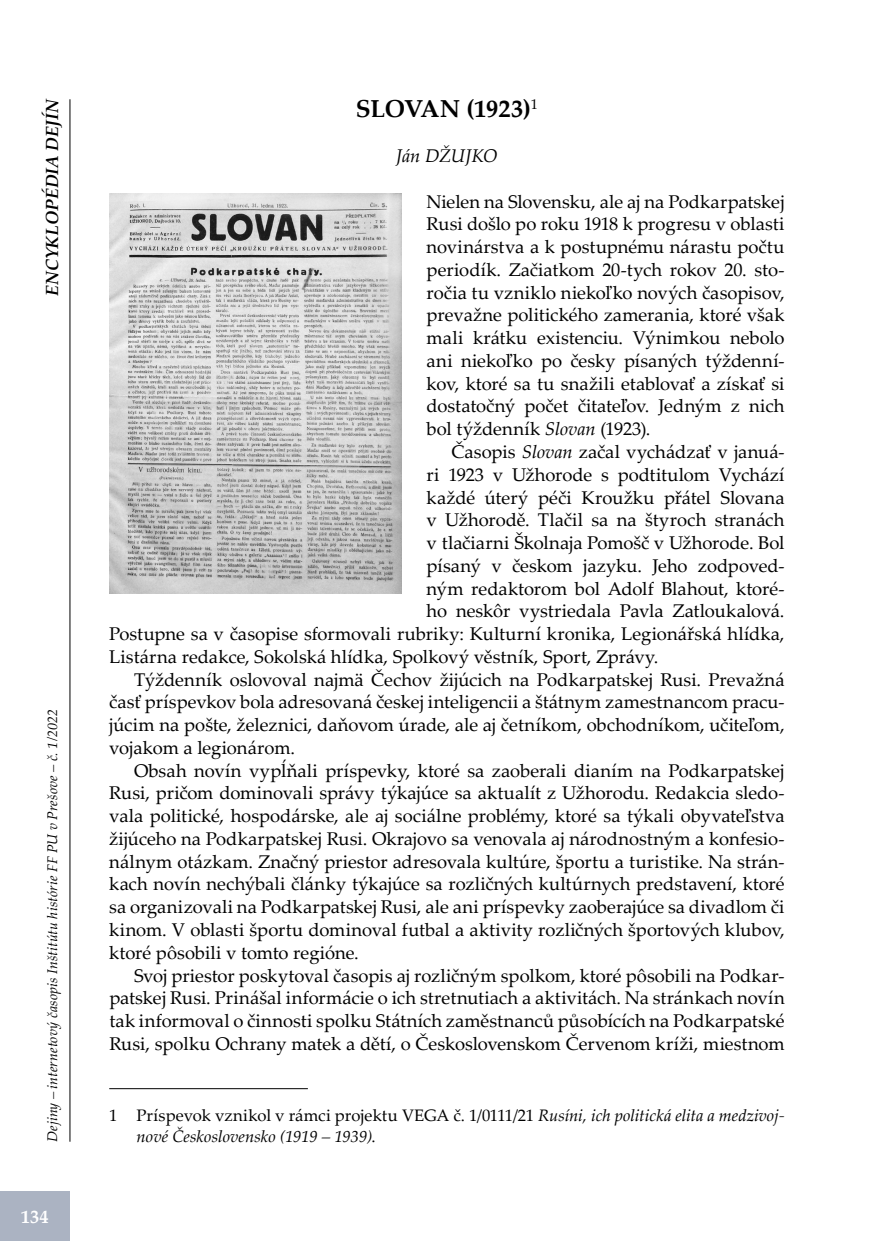
<style>
.page{position:relative;width:874px;height:1241px;background:#fff}
.page>*{position:absolute;margin:0;border:0;box-sizing:border-box;transform-origin:0 0}
.t1{font:700 24.5px "Palatino Linotype";letter-spacing:-.01em;color:#000}
.t2{font:18.38px/22.8px "Palatino Linotype";color:#000;text-align:justify}
.t3{font:italic 18.38px "Palatino Linotype";letter-spacing:-.01em;color:#000}
.t4{font:700 18.38px "Palatino Linotype";color:#fff}
.t5{font:italic 700 17.5px "Palatino Linotype";color:#000}
.t6{font:italic 16.62px/20.3px "Palatino Linotype";letter-spacing:.005em;color:#000}
.t7{font:italic 14px "Palatino Linotype";letter-spacing:.01em;color:#000}
.s1{font-style:italic}
.s2{font-style:normal}
</style>
<div class="page">
<div style="left:0;top:1191px;width:69px;height:49px;background:#abb3c2"></div>
<hr style="left:69px;top:99px;width:1px;height:1042px;background:#000">
<hr style="left:109px;top:1088px;width:199px;height:1px;background:#000">
<img style="left:109px;top:194px;width:292px;height:399px">
<p class="t5" style="left:40px;top:295px;width:199px;rotate:-90deg">ENCYKLOPÉDIA DEJÍN</p>
<h1 class="t1" style="left:355px;top:91px;width:184px">SLOVAN (1923)<sup>1</sup></h1>
<p class="t3" style="left:396px;top:143px;width:103px">Ján DŽUJKO</p>
<p class="t2" style="left:426px;top:189px;width:359px">Nielen na Slovensku, ale aj na Podkarpatskej Rusi došlo po roku 1918 k progresu v oblasti novinárstva a k postupnému nárastu počtu periodík. Začiatkom 20-tych rokov 20. sto&shy;ročia tu vzniklo niekoľko nových časopisov, prevažne politického zamerania, ktoré však mali krátku existenciu. Výnimkou nebolo ani niekoľko po česky písaných týždenní&shy;kov, ktoré sa tu snažili etablovať a získať si dostatočný počet čitateľov. Jedným z nich bol týždenník <span class="s1">Slovan</span> (1923).</p>
<p class="t2" style="left:451px;top:439px;width:334px">Časopis <span class="s1">Slovan</span> začal vychádzať v januá-</p>
<p class="t2" style="left:426px;top:462px;width:359px">ri 1923 v Užhorode s podtitulom Vychází</p>
<p class="t2" style="left:426px;top:485px;width:359px">každé úterý péči Kroužku přátel Slovana</p>
<p class="t2" style="left:426px;top:508px;width:359px">v Užhorodě. Tlačil sa na štyroch stranách</p>
<p class="t2" style="left:426px;top:530px;width:359px">v tlačiarni Školnaja Pomošč v Užhorode. Bol</p>
<p class="t2" style="left:426px;top:553px;width:359px">písaný v českom jazyku. Jeho zodpoved-</p>
<p class="t2" style="left:426px;top:576px;width:359px">ným redaktorom bol Adolf Blahout, ktoré-</p>
<p class="t2" style="left:426px;top:599px;width:359px">ho neskôr vystriedala Pavla Zatloukalová.</p>
<p class="t2" style="left:109px;top:621px;width:676px">Postupne sa v časopise sformovali rubriky: Kulturní kronika, Legionářská hlídka,</p>
<p class="t2" style="left:109px;top:644px;width:550px">Listárna redakce, Sokolská hlídka, Spolkový věstník, Sport, Zprávy.</p>
<p class="t2" style="left:134px;top:667px;width:651px">Týždenník oslovoval najmä Čechov žijúcich na Podkarpatskej Rusi. Prevažná</p>
<p class="t2" style="left:109px;top:690px;width:676px">časť príspevkov bola adresovaná českej inteligencii a štátnym zamestnancom pracu-</p>
<p class="t2" style="left:109px;top:712px;width:676px">júcim na pošte, železnici, daňovom úrade, ale aj četníkom, obchodníkom, učiteľom,</p>
<p class="t2" style="left:109px;top:735px;width:187px">vojakom a legionárom.</p>
<p class="t2" style="left:134px;top:758px;width:651px">Obsah novín vypĺňali príspevky, ktoré sa zaoberali dianím na Podkarpatskej</p>
<p class="t2" style="left:109px;top:781px;width:676px">Rusi, pričom dominovali správy týkajúce sa aktualít z Užhorodu. Redakcia sledo-</p>
<p class="t2" style="left:109px;top:803px;width:676px">vala politické, hospodárske, ale aj sociálne problémy, ktoré sa týkali obyvateľstva</p>
<p class="t2" style="left:109px;top:826px;width:676px">žijúceho na Podkarpatskej Rusi. Okrajovo sa venovala aj národnostným a konfesio-</p>
<p class="t2" style="left:109px;top:849px;width:676px">nálnym otázkam. Značný priestor adresovala kultúre, športu a turistike. Na strán-</p>
<p class="t2" style="left:109px;top:872px;width:676px">kach novín nechýbali články týkajúce sa rozličných kultúrnych predstavení, ktoré</p>
<p class="t2" style="left:109px;top:894px;width:676px">sa organizovali na Podkarpatskej Rusi, ale ani príspevky zaoberajúce sa divadlom či</p>
<p class="t2" style="left:109px;top:917px;width:676px">kinom. V oblasti športu dominoval futbal a aktivity rozličných športových klubov,</p>
<p class="t2" style="left:109px;top:940px;width:251px">ktoré pôsobili v tomto regióne.</p>
<p class="t2" style="left:134px;top:963px;width:651px">Svoj priestor poskytoval časopis aj rozličným spolkom, ktoré pôsobili na Podkar-</p>
<p class="t2" style="left:109px;top:985px;width:676px">patskej Rusi. Prinášal informácie o ich stretnutiach a aktivitách. Na stránkach novín</p>
<p class="t2" style="left:109px;top:1008px;width:676px">tak informoval o činnosti spolku Státních zaměstnanců působících na Podkarpatské</p>
<p class="t2" style="left:109px;top:1031px;width:676px">Rusi, spolku Ochrany matek a dětí, o Československom Červenom kríži, miestnom</p>
<p class="t7" style="left:42px;top:1141px;width:434px;rotate:-90deg">Dejiny – internetový časopis Inštitútu histórie FF PU v Prešove – č. 1/2022</p>
<p class="t6" style="left:136px;top:1104px;width:649px;text-indent:-27px"><span class="s2">1 Príspevok vznikol v rámci projektu VEGA č. 1/0111/21</span> Rusíni, ich politická elita a medzivoj&shy;nové Československo (1919 – 1939)<span class="s2">.</span></p>
<p class="t4" style="left:21px;top:1203px;width:30px">134</p>
</div>
